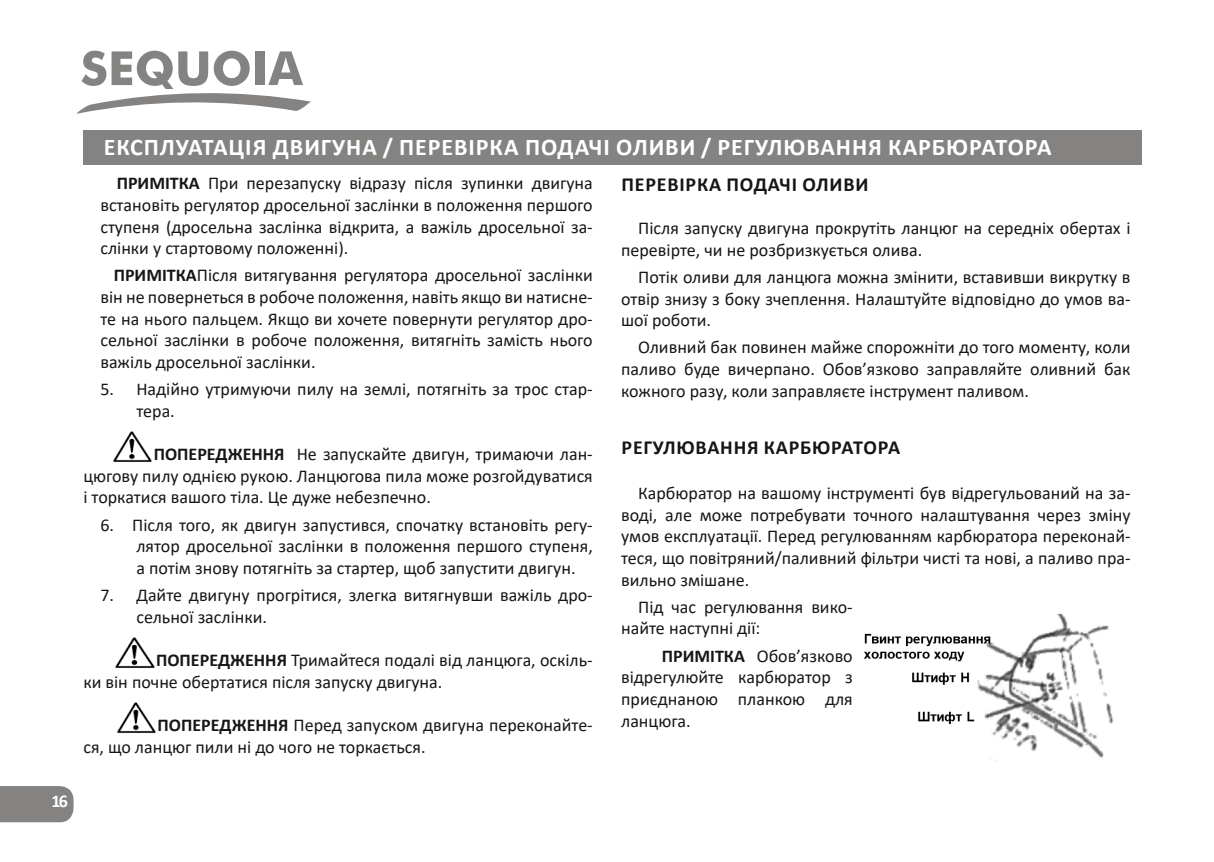
<style>
.page{position:relative;width:1214px;height:862px;background:#fff}
.page>*{position:absolute;margin:0;border:0;box-sizing:border-box;transform-origin:0 0}
.Заголовок_слева{font:700 24px "Calibri";letter-spacing:.04em;color:#fff}
.Подзаголовок{font:700 20px "Calibri";letter-spacing:.04em;color:#151616}
.t1{font:18px/21.6px "Calibri";color:#151616;text-align:justify}
.t2{font:700 18px "Calibri";color:#fff}
.s1{font-weight:700}
</style>
<div class="page">
<div style="left:0;top:786px;width:74px;height:36px;background:#848382"></div>
<div style="left:83px;top:131px;width:1058px;height:34px;background:#848382"></div>
<svg style="left:76px;top:51px;width:235px;height:63px"></svg>
<div style="left:256px;top:51px;width:9px;height:34px;background:#848382"></div>
<img style="left:113px;top:431px;width:39px;height:31px">
<img style="left:115px;top:637px;width:40px;height:31px">
<img style="left:117px;top:702px;width:39px;height:31px">
<img style="left:863px;top:613px;width:251px;height:148px">
<p class="t2" style="left:51px;top:788px;width:18px">16</p>
<p class="Заголовок_слева" style="left:104px;top:130px;width:949px">ЕКСПЛУАТАЦІЯ ДВИГУНА / ПЕРЕВІРКА ПОДАЧІ ОЛИВИ / РЕГУЛЮВАННЯ КАРБЮРАТОРА</p>
<p class="t1" style="left:100px;top:172px;width:494px;text-indent:16px"><span class="s1">ПРИМІТКА</span> При перезапуску відразу після зупинки двигуна встановіть регулятор дросельної заслінки в положення першого ступеня (дросельна заслінка відкрита, а важіль дросельної за&shy;слінки у стартовому положенні).</p>
<p class="t1" style="left:100px;top:264px;width:494px;text-indent:13px"><span class="s1">ПРИМІТКА</span>Після витягування регулятора дросельної заслінки він не повернеться в робоче положення, навіть якщо ви натисне&shy;те на нього пальцем. Якщо ви хочете повернути регулятор дро&shy;сельної заслінки в робоче положення, витягніть замість нього важіль дросельної заслінки.</p>
<p class="t1" style="left:136px;top:378px;width:458px;text-indent:-36px">5. Надійно утримуючи пилу на землі, потягніть за трос стар&shy;тера.</p>
<p class="t1" style="left:83px;top:443px;width:511px;text-indent:70px"><span class="s1">ПОПЕРЕДЖЕННЯ</span> Не запускайте двигун, тримаючи лан&shy;цюгову пилу однією рукою. Ланцюгова пила може розгойдуватися і торкатися вашого тіла. Це дуже небезпечно.</p>
<p class="t1" style="left:136px;top:513px;width:458px;text-indent:-36px">6. Після того, як двигун запустився, спочатку встановіть регу&shy;лятор дросельної заслінки в положення першого ступеня, а потім знову потягніть за стартер, щоб запустити двигун.</p>
<p class="t1" style="left:136px;top:584px;width:458px;text-indent:-36px">7. Дайте двигуну прогрітися, злегка витягнувши важіль дро&shy;сельної заслінки.</p>
<p class="t1" style="left:83px;top:649px;width:511px;text-indent:73px"><span class="s1">ПОПЕРЕДЖЕННЯ</span> Тримайтеся подалі від ланцюга, оскіль&shy;ки він почне обертатися після запуску двигуна.</p>
<p class="t1" style="left:83px;top:714px;width:511px;text-indent:74px"><span class="s1">ПОПЕРЕДЖЕННЯ</span> Перед запуском двигуна переконайте&shy;ся, що ланцюг пили ні до чого не торкається.</p>
<p class="Подзаголовок" style="left:621px;top:170px;width:248px">ПЕРЕВІРКА ПОДАЧІ ОЛИВИ</p>
<p class="t1" style="left:621px;top:217px;width:511px;text-indent:17px">Після запуску двигуна прокрутіть ланцюг на середніх обертах і перевірте, чи не розбризкується олива.</p>
<p class="t1" style="left:621px;top:266px;width:511px;text-indent:17px">Потік оливи для ланцюга можна змінити, вставивши викрутку в отвір знизу з боку зчеплення. Налаштуйте відповідно до умов ва&shy;шої роботи.</p>
<p class="t1" style="left:621px;top:336px;width:511px;text-indent:17px">Оливний бак повинен майже спорожніти до того моменту, коли паливо буде вичерпано. Обов’язково заправляйте оливний бак кожного разу, коли заправляєте інструмент паливом.</p>
<p class="Подзаголовок" style="left:621px;top:433px;width:280px">РЕГУЛЮВАННЯ КАРБЮРАТОРА</p>
<p class="t1" style="left:621px;top:482px;width:511px;text-indent:17px">Карбюратор на вашому інструменті був відрегульований на за&shy;воді, але може потребувати точного налаштування через зміну умов експлуатації. Перед регулюванням карбюратора переконай&shy;теся, що повітряний/паливний фільтри чисті та нові, а паливо пра&shy;вильно змішане.</p>
<p class="t1" style="left:621px;top:595px;width:233px;text-indent:17px">Під час регулювання вико&shy;найте наступні дії:</p>
<p class="t1" style="left:621px;top:644px;width:233px;text-indent:41px"><span class="s1">ПРИМІТКА</span> Обов’язково відрегулюйте карбюратор з приєднаною планкою для ланцюга.</p>
</div>
